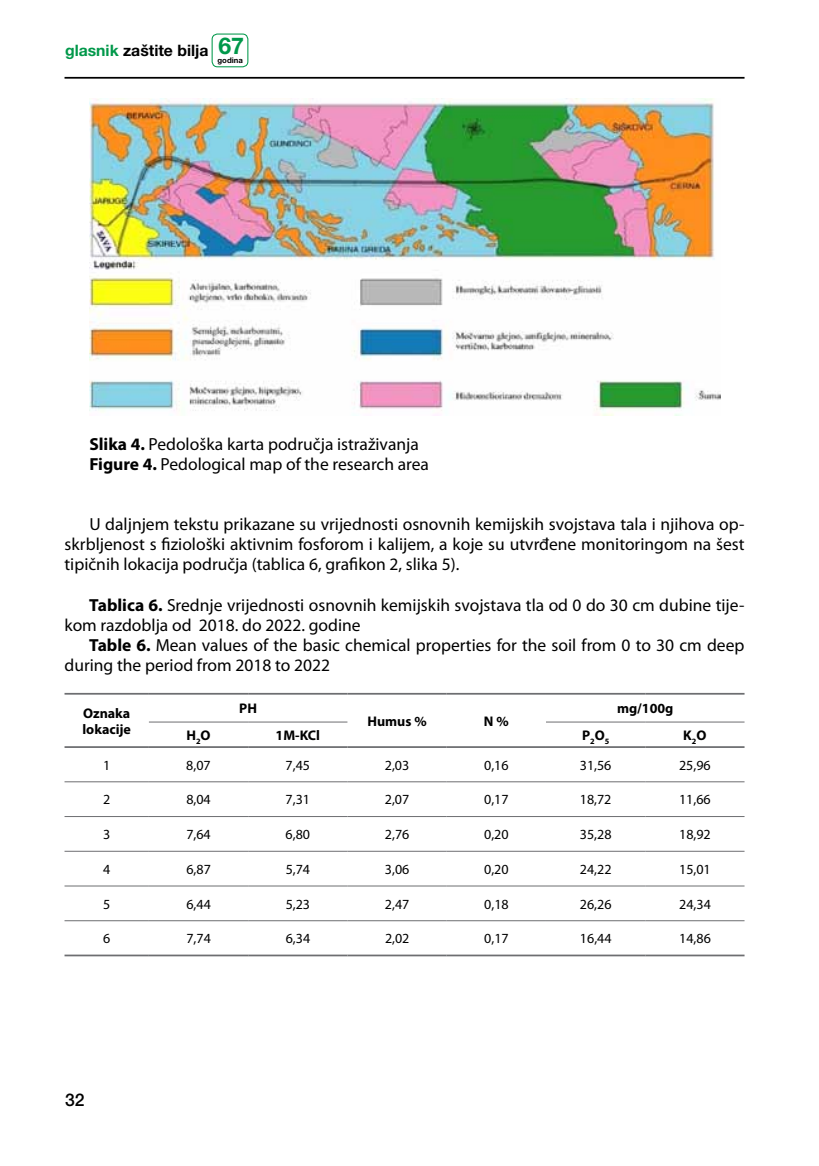
<style>
.page{position:relative;width:819px;height:1166px;background:#fff}
.page>*{position:absolute;margin:0;border:0;box-sizing:border-box;transform-origin:0 0}
.t1{font:17.5px/20.1px "Myriad Pro";color:#000}
.t2{font:500 17.5px "Helvetica Neue LT Pro";color:#000}
.t3{font:700 15.75px "Helvetica Neue LT Pro";color:#000}
.t4{font:14px "Myriad Pro";color:#000}
.t5{font:700 14px/15.8px "Myriad Pro";color:#000}
.t6{font:700 7.7px "Helvetica Neue LT Pro";color:#000}
.s1{color:#00984a}
.s2{font-size:23.1px;color:#00984a}
.s3{font-weight:700}
</style>
<div class="page">
<hr style="left:64px;top:77px;width:680px;height:2px;background:#000">
<div style="left:211px;top:34px;width:37px;height:33px;border:1px solid #00984a;border-radius:5px"></div>
<img style="left:89px;top:98px;width:631px;height:317px">
<hr style="left:149px;top:721px;width:99px;height:1px;background:#6d6e71">
<hr style="left:248px;top:721px;width:99px;height:1px;background:#6d6e71">
<hr style="left:546px;top:721px;width:99px;height:1px;background:#6d6e71">
<hr style="left:645px;top:721px;width:99px;height:1px;background:#6d6e71">
<hr style="left:64px;top:781px;width:85px;height:1px;background:#6d6e71">
<hr style="left:149px;top:781px;width:99px;height:1px;background:#6d6e71">
<hr style="left:248px;top:781px;width:99px;height:1px;background:#6d6e71">
<hr style="left:347px;top:781px;width:99px;height:1px;background:#6d6e71">
<hr style="left:446px;top:781px;width:100px;height:1px;background:#6d6e71">
<hr style="left:546px;top:781px;width:99px;height:1px;background:#6d6e71">
<hr style="left:645px;top:781px;width:99px;height:1px;background:#6d6e71">
<hr style="left:64px;top:816px;width:85px;height:1px;background:#6d6e71">
<hr style="left:149px;top:816px;width:99px;height:1px;background:#6d6e71">
<hr style="left:248px;top:816px;width:99px;height:1px;background:#6d6e71">
<hr style="left:347px;top:816px;width:99px;height:1px;background:#6d6e71">
<hr style="left:446px;top:816px;width:100px;height:1px;background:#6d6e71">
<hr style="left:546px;top:816px;width:99px;height:1px;background:#6d6e71">
<hr style="left:645px;top:816px;width:99px;height:1px;background:#6d6e71">
<hr style="left:64px;top:851px;width:85px;height:1px;background:#6d6e71">
<hr style="left:149px;top:851px;width:99px;height:1px;background:#6d6e71">
<hr style="left:248px;top:851px;width:99px;height:1px;background:#6d6e71">
<hr style="left:347px;top:851px;width:99px;height:1px;background:#6d6e71">
<hr style="left:446px;top:851px;width:100px;height:1px;background:#6d6e71">
<hr style="left:546px;top:851px;width:99px;height:1px;background:#6d6e71">
<hr style="left:645px;top:851px;width:99px;height:1px;background:#6d6e71">
<hr style="left:64px;top:885px;width:85px;height:1px;background:#6d6e71">
<hr style="left:149px;top:885px;width:99px;height:1px;background:#6d6e71">
<hr style="left:248px;top:885px;width:99px;height:1px;background:#6d6e71">
<hr style="left:347px;top:885px;width:99px;height:1px;background:#6d6e71">
<hr style="left:446px;top:885px;width:100px;height:1px;background:#6d6e71">
<hr style="left:546px;top:885px;width:99px;height:1px;background:#6d6e71">
<hr style="left:645px;top:885px;width:99px;height:1px;background:#6d6e71">
<hr style="left:64px;top:920px;width:85px;height:1px;background:#6d6e71">
<hr style="left:149px;top:920px;width:99px;height:1px;background:#6d6e71">
<hr style="left:248px;top:920px;width:99px;height:1px;background:#6d6e71">
<hr style="left:347px;top:920px;width:99px;height:1px;background:#6d6e71">
<hr style="left:446px;top:920px;width:100px;height:1px;background:#6d6e71">
<hr style="left:546px;top:920px;width:99px;height:1px;background:#6d6e71">
<hr style="left:645px;top:920px;width:99px;height:1px;background:#6d6e71">
<hr style="left:64px;top:693px;width:85px;height:2px;background:#6d6e71">
<hr style="left:64px;top:746px;width:85px;height:2px;background:#6d6e71">
<hr style="left:149px;top:693px;width:99px;height:2px;background:#6d6e71">
<hr style="left:248px;top:693px;width:99px;height:2px;background:#6d6e71">
<hr style="left:347px;top:693px;width:99px;height:2px;background:#6d6e71">
<hr style="left:446px;top:693px;width:100px;height:2px;background:#6d6e71">
<hr style="left:347px;top:746px;width:99px;height:2px;background:#6d6e71">
<hr style="left:446px;top:746px;width:100px;height:2px;background:#6d6e71">
<hr style="left:546px;top:693px;width:99px;height:2px;background:#6d6e71">
<hr style="left:645px;top:693px;width:99px;height:2px;background:#6d6e71">
<hr style="left:149px;top:746px;width:99px;height:2px;background:#6d6e71">
<hr style="left:248px;top:746px;width:99px;height:2px;background:#6d6e71">
<hr style="left:546px;top:746px;width:99px;height:2px;background:#6d6e71">
<hr style="left:645px;top:746px;width:99px;height:2px;background:#6d6e71">
<hr style="left:64px;top:954px;width:85px;height:2px;background:#6d6e71">
<hr style="left:149px;top:954px;width:99px;height:2px;background:#6d6e71">
<hr style="left:248px;top:954px;width:99px;height:2px;background:#6d6e71">
<hr style="left:347px;top:954px;width:99px;height:2px;background:#6d6e71">
<hr style="left:446px;top:954px;width:100px;height:2px;background:#6d6e71">
<hr style="left:546px;top:954px;width:99px;height:2px;background:#6d6e71">
<hr style="left:645px;top:954px;width:99px;height:2px;background:#6d6e71">
<p class="t3" style="left:65px;top:40px;width:180px"><span class="s1">glasnik</span> zaštite bilja <span class="s2">67</span></p>
<p class="t6" style="left:217px;top:56px;width:27px">godina</p>
<p class="t1" style="left:89px;top:433px;width:341px"><span class="s3">Slika 4.</span> Pedološka karta područja istraživanja<br><span class="s3">Figure 4.</span> Pedological map of the research area</p>
<p class="t1" style="left:64px;top:514px;width:681px;text-align:justify;text-indent:25px">U daljnjem tekstu prikazane su vrijednosti osnovnih kemijskih svojstava tala i njihova op&shy;skrbljenost s fiziološki aktivnim fosforom i kalijem, a koje su utvrđene monitoringom na šest tipičnih lokacija područja (tablica 6, grafikon 2, slika 5).</p>
<p class="t1" style="left:64px;top:594px;width:681px;text-indent:25px"><span class="s3">Tablica 6.</span> Srednje vrijednosti osnovnih kemijskih svojstava tla od 0 do 30 cm dubine tije&shy;kom razdoblja od 2018. do 2022. godine</p>
<p class="t1" style="left:64px;top:635px;width:681px;text-indent:25px"><span class="s3">Table 6.</span> Mean values of the basic chemical properties for the soil from 0 to 30 cm deep during the period from 2018 to 2022</p>
<p class="t5" style="left:82px;top:705px;width:50px">Oznaka lokacije</p>
<p class="t5" style="left:239px;top:700px;width:19px">PH</p>
<p class="t5" style="left:617px;top:700px;width:58px">mg/100g</p>
<p class="t5" style="left:367px;top:712px;width:61px">Humus %</p>
<p class="t5" style="left:484px;top:712px;width:26px">N %</p>
<p class="t5" style="left:186px;top:727px;width:26px">H<sub>2</sub>O</p>
<p class="t5" style="left:275px;top:727px;width:46px">1M-KCl</p>
<p class="t5" style="left:582px;top:727px;width:29px">P<sub>2</sub>O<sub>5</sub></p>
<p class="t5" style="left:683px;top:727px;width:25px">K<sub>2</sub>O</p>
<p class="t4" style="left:103px;top:756px;width:9px">1</p>
<p class="t4" style="left:186px;top:756px;width:26px">8,07</p>
<p class="t4" style="left:285px;top:756px;width:26px">7,45</p>
<p class="t4" style="left:385px;top:756px;width:26px">2,03</p>
<p class="t4" style="left:484px;top:756px;width:26px">0,16</p>
<p class="t4" style="left:579px;top:756px;width:33px">31,56</p>
<p class="t4" style="left:679px;top:756px;width:33px">25,96</p>
<p class="t4" style="left:103px;top:791px;width:9px">2</p>
<p class="t4" style="left:186px;top:791px;width:26px">8,04</p>
<p class="t4" style="left:285px;top:791px;width:26px">7,31</p>
<p class="t4" style="left:385px;top:791px;width:26px">2,07</p>
<p class="t4" style="left:484px;top:791px;width:26px">0,17</p>
<p class="t4" style="left:580px;top:791px;width:33px">18,72</p>
<p class="t4" style="left:679px;top:791px;width:33px">11,66</p>
<p class="t4" style="left:103px;top:826px;width:9px">3</p>
<p class="t4" style="left:186px;top:826px;width:26px">7,64</p>
<p class="t4" style="left:285px;top:826px;width:26px">6,80</p>
<p class="t4" style="left:385px;top:826px;width:26px">2,76</p>
<p class="t4" style="left:484px;top:826px;width:26px">0,20</p>
<p class="t4" style="left:580px;top:826px;width:33px">35,28</p>
<p class="t4" style="left:679px;top:826px;width:33px">18,92</p>
<p class="t4" style="left:103px;top:860px;width:9px">4</p>
<p class="t4" style="left:186px;top:860px;width:26px">6,87</p>
<p class="t4" style="left:286px;top:860px;width:26px">5,74</p>
<p class="t4" style="left:385px;top:860px;width:26px">3,06</p>
<p class="t4" style="left:484px;top:860px;width:26px">0,20</p>
<p class="t4" style="left:580px;top:860px;width:33px">24,22</p>
<p class="t4" style="left:679px;top:860px;width:33px">15,01</p>
<p class="t4" style="left:103px;top:895px;width:9px">5</p>
<p class="t4" style="left:186px;top:895px;width:26px">6,44</p>
<p class="t4" style="left:286px;top:895px;width:26px">5,23</p>
<p class="t4" style="left:385px;top:895px;width:26px">2,47</p>
<p class="t4" style="left:484px;top:895px;width:26px">0,18</p>
<p class="t4" style="left:580px;top:895px;width:33px">26,26</p>
<p class="t4" style="left:679px;top:895px;width:33px">24,34</p>
<p class="t4" style="left:103px;top:930px;width:9px">6</p>
<p class="t4" style="left:186px;top:930px;width:26px">7,74</p>
<p class="t4" style="left:286px;top:930px;width:26px">6,34</p>
<p class="t4" style="left:385px;top:930px;width:26px">2,02</p>
<p class="t4" style="left:484px;top:930px;width:26px">0,17</p>
<p class="t4" style="left:580px;top:930px;width:33px">16,44</p>
<p class="t4" style="left:679px;top:930px;width:33px">14,86</p>
<p class="t2" style="left:65px;top:1090px;width:21px">32</p>
</div>
